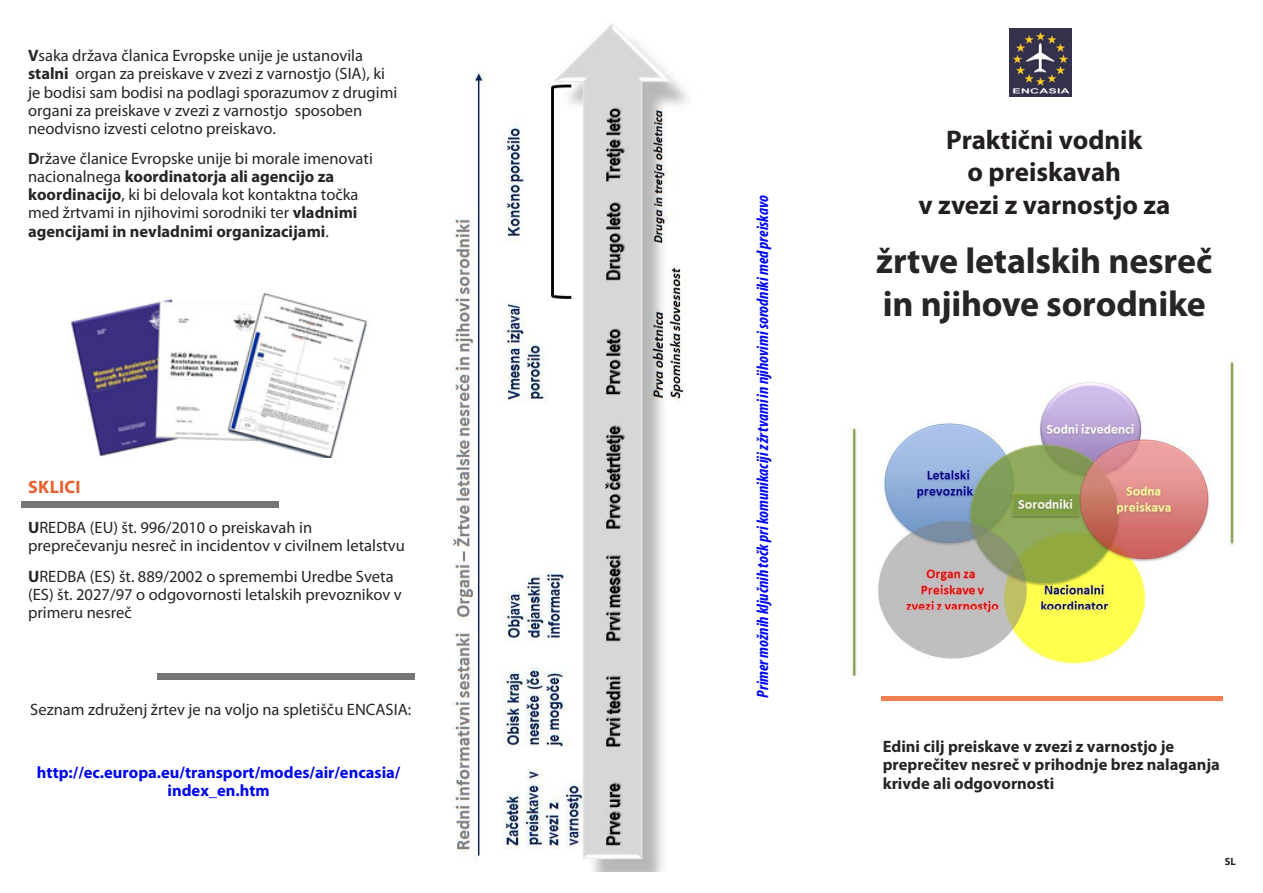
<style>
.page{position:relative;width:1263px;height:893px;background:#fff}
.page>*{position:absolute;margin:0;border:0;box-sizing:border-box;transform-origin:0 0}
.TITRE_2{font:700 36px "Myriad Pro";letter-spacing:-.005em;color:#262626}
.TITRE_1{font:700 27px "Myriad Pro";color:#231f20}
.TITRE_3{font:700 18px "Myriad Pro";letter-spacing:.015em;color:#ea5f2e}
.paragraphe{font:16.5px/18.1px "Myriad Pro";color:#262626}
.Paragraphe_couvertur{font:700 16.5px/18.1px "Myriad Pro";color:#262626}
.t1{font:italic 700 condensed 16.5px "Myriad Pro";color:#0007ee}
.Paragraphe_couvertur-2{font:700 16.5px/18.1px "Myriad Pro";color:#0007ee;text-align:center}
.TITRE_2-2{font:700 10.5px "Myriad Pro";color:#231f20}
.s1{font-weight:700}
</style>
<div class="page">
<img style="left:1009px;top:28px;width:62px;height:69px">
<img style="left:71px;top:292px;width:296px;height:165px">
<div style="left:881px;top:696px;width:341px;height:5px;background:#ee7f50"></div>
<div style="left:21px;top:502px;width:258px;height:6px;background:#747576"></div>
<div style="left:157px;top:673px;width:258px;height:6px;background:#747576"></div>
<img style="left:452px;top:23px;width:236px;height:849px">
<img style="left:851px;top:361px;width:384px;height:314px">
<p class="paragraphe" style="left:28px;top:46px;width:371px"><span class="s1">V</span>saka država članica Evropske unije je ustanovila <span class="s1">stalni</span> organ za preiskave v zvezi z varnostjo (SIA), ki je bodisi sam bodisi na podlagi sporazumov z drugimi organi za preiskave v zvezi z varnostjo sposoben neodvisno izvesti celotno preiskavo.</p>
<p class="paragraphe" style="left:28px;top:149px;width:346px"><span class="s1">D</span>ržave članice Evropske unije bi morale imenovati nacionalnega <span class="s1">koordinatorja ali agencijo za koordinacijo</span>, ki bi delovala kot kontaktna točka med žrtvami in njihovimi sorodniki ter <span class="s1">vladnimi agencijami in nevladnimi organizacijami</span>.</p>
<p class="TITRE_3" style="left:28px;top:475px;width:54px">SKLICI</p>
<p class="paragraphe" style="left:28px;top:518px;width:378px"><span class="s1">U</span>REDBA (EU) št. 996/2010 o preiskavah in preprečevanju nesreč in incidentov v civilnem letalstvu</p>
<p class="paragraphe" style="left:28px;top:567px;width:375px"><span class="s1">U</span>REDBA (ES) št. 889/2002 o spremembi Uredbe Sveta (ES) št. 2027/97 o odgovornosti letalskih prevoznikov v primeru nesreč</p>
<p class="paragraphe" style="left:30px;top:700px;width:382px">Seznam združenj žrtev je na voljo na spletišču ENCASIA:</p>
<p class="Paragraphe_couvertur-2" style="left:37px;top:763px;width:365px">http://ec.europa.eu/transport/modes/air/encasia/ index_en.htm</p>
<p class="t1" style="left:752px;top:698px;width:504px;rotate:-90deg">Primer možnih ključnih točk pri komunikaciji z žrtvami in njihovimi sorodniki med preiskavo</p>
<p class="TITRE_1" style="left:946px;top:122px;width:197px">Praktični vodnik</p>
<p class="TITRE_1" style="left:967px;top:155px;width:155px">o preiskavah</p>
<p class="TITRE_1" style="left:918px;top:187px;width:253px">v zvezi z varnostjo za</p>
<p class="TITRE_2" style="left:876px;top:237px;width:338px">žrtve letalskih nesreč</p>
<p class="TITRE_2" style="left:883px;top:280px;width:324px">in njihove sorodnike</p>
<p class="Paragraphe_couvertur" style="left:883px;top:737px;width:339px">Edini cilj preiskave v zvezi z varnostjo je preprečitev nesreč v prihodnje brez nalaganja krivde ali odgovornosti</p>
<p class="TITRE_2-2" style="left:1225px;top:854px;width:13px">SL</p>
</div>
